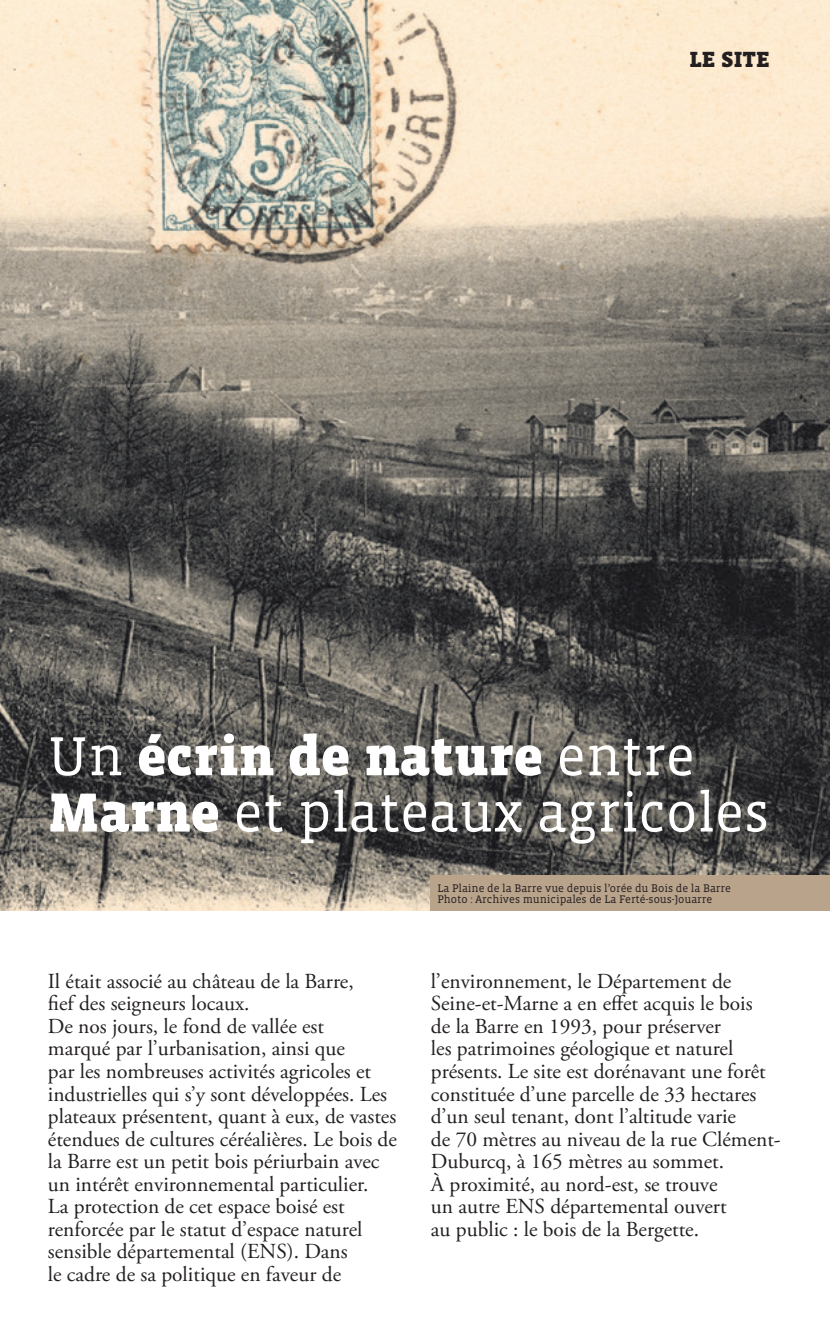
<style>
.page{position:relative;width:830px;height:1340px;background:#fff}
.page>*{position:absolute;margin:0;border:0;box-sizing:border-box;transform-origin:0 0}
.t1{font:56.25px/56.2px "Vista Slab OTCE";color:#fff}
.t2{font:900 22.5px "Vista Slab OTCE";color:#231f20}
.t3{font:21.38px/22.5px "Adobe Garamond Pro";color:#231f20}
.t4{font:11.25px "Vista Slab OTCE";color:#231f20}
.s1{font-weight:900}
</style>
<div class="page">
<img style="left:0;top:0;width:829px;height:910px">
<div style="left:431px;top:875px;width:398px;height:35px;background:#b9a38b"></div>
<p class="t2" style="left:689px;top:47px;width:82px">LE SITE</p>
<p class="t1" style="left:48px;top:727px;width:722px">Un <span class="s1">écrin de nature</span> entre<br><span class="s1">Marne</span> et plateaux agricoles</p>
<p class="t3" style="left:48px;top:970px;width:307px">Il était associé au château de la Barre,</p>
<p class="t3" style="left:48px;top:993px;width:203px">fief des seigneurs locaux.</p>
<p class="t3" style="left:48px;top:1015px;width:350px">De nos jours, le fond de vallée est<br>marqué par l’urbanisation, ainsi que<br>par les nombreuses activités agricoles et industrielles qui s’y sont développées. Les plateaux présentent, quant à eux, de vastes étendues de cultures céréalières. Le bois de la Barre est un petit bois périurbain avec un intérêt environnemental particulier.</p>
<p class="t3" style="left:48px;top:1195px;width:316px">La protection de cet espace boisé est renforcée par le statut d’espace naturel sensible départemental (ENS). Dans le cadre de sa politique en faveur de</p>
<p class="t4" style="left:437px;top:881px;width:295px">La Plaine de la Barre vue depuis l’orée du Bois de la Barre</p>
<p class="t4" style="left:437px;top:893px;width:276px">Photo : Archives municipales de La Ferté-sous-Jouarre</p>
<p class="t3" style="left:431px;top:970px;width:351px">l’environnement, le Département de Seine-et-Marne a en effet acquis le bois<br>de la Barre en 1993, pour préserver<br>les patrimoines géologique et naturel présents. Le site est dorénavant une forêt constituée d’une parcelle de 33 hectares d’un seul tenant, dont l’altitude varie<br>de 70 mètres au niveau de la rue Clément-Duburcq, à 165 mètres au sommet.</p>
<p class="t3" style="left:431px;top:1173px;width:297px">À proximité, au nord-est, se trouve un autre ENS départemental ouvert au public : le bois de la Bergette.</p>
</div>
